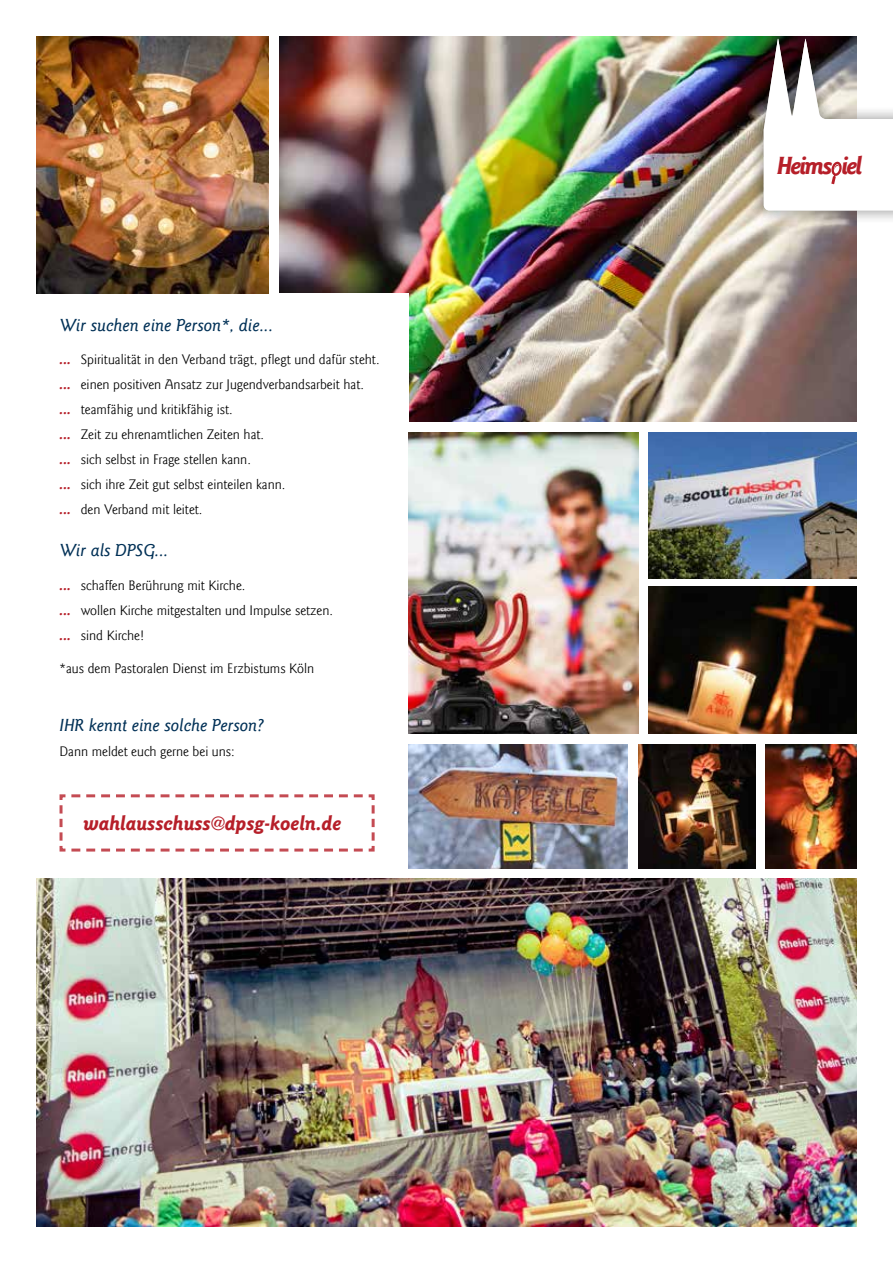
<style>
.page{position:relative;width:893px;height:1263px;background:#fff}
.page>*{position:absolute;margin:0;border:0;box-sizing:border-box;transform-origin:0 0}
.t1{font:italic 700 25.65px "Goudy Sans LT";letter-spacing:-.07em;color:#b61f29}
.t2{font:italic 700 20.85px "Goudy Sans LT";color:#b61f29}
.t3{font:italic 500 18px "Goudy Sans LT";color:#003056}
.t4{font:14.25px/25px "Goudy Sans LT";color:#000}
.s1{font-weight:700;font-style:italic;color:#b61f29}
</style>
<div class="page">
<img style="left:279px;top:36px;width:578px;height:385px">
<div style="left:0;top:293px;width:408px;height:585px;background:#fff"></div>
<img style="left:36px;top:878px;width:821px;height:349px">
<img style="left:36px;top:36px;width:233px;height:257px">
<img style="left:765px;top:744px;width:92px;height:124px">
<img style="left:408px;top:744px;width:220px;height:124px">
<img style="left:649px;top:432px;width:208px;height:147px">
<img style="left:638px;top:744px;width:117px;height:124px">
<img style="left:649px;top:587px;width:208px;height:147px">
<img style="left:408px;top:432px;width:230px;height:302px">
<svg style="left:59px;top:794px;width:316px;height:58px"></svg>
<div style="left:749px;top:28px;width:144px;height:197px;background:#000;opacity:.25"></div>
<svg style="left:764px;top:39px;width:129px;height:171px"></svg>
<p class="t3" style="left:60px;top:315px;width:215px">Wir suchen eine Person*, die...</p>
<p class="t4" style="left:60px;top:347px;width:322px"><span class="s1">...</span> Spiritualität in den Verband trägt, pflegt und dafür steht. <span class="s1">...</span> einen positiven Ansatz zur Jugendverbandsarbeit hat.<br><span class="s1">...</span> teamfähig und kritikfähig ist.<br><span class="s1">...</span> Zeit zu ehrenamtlichen Zeiten hat.<br><span class="s1">...</span> sich selbst in Frage stellen kann.<br><span class="s1">...</span> sich ihre Zeit gut selbst einteilen kann.<br><span class="s1">...</span> den Verband mit leitet.</p>
<p class="t3" style="left:60px;top:540px;width:110px">Wir als DPSG...</p>
<p class="t4" style="left:60px;top:573px;width:275px"><span class="s1">...</span> schaffen Berührung mit Kirche.<br><span class="s1">...</span> wollen Kirche mitgestalten und Impulse setzen. <span class="s1">...</span> sind Kirche!</p>
<p class="t4" style="left:60px;top:656px;width:256px">*aus dem Pastoralen Dienst im Erzbistums Köln</p>
<p class="t3" style="left:60px;top:715px;width:206px">IHR kennt eine solche Person?</p>
<p class="t4" style="left:60px;top:739px;width:177px">Dann meldet euch gerne bei uns:</p>
<h2 class="t2" style="left:83px;top:811px;width:259px">wahlausschuss@dpsg-koeln.de</h2>
<h1 class="t1" style="left:777px;top:151px;width:87px">Heims iel</h1>
</div>
